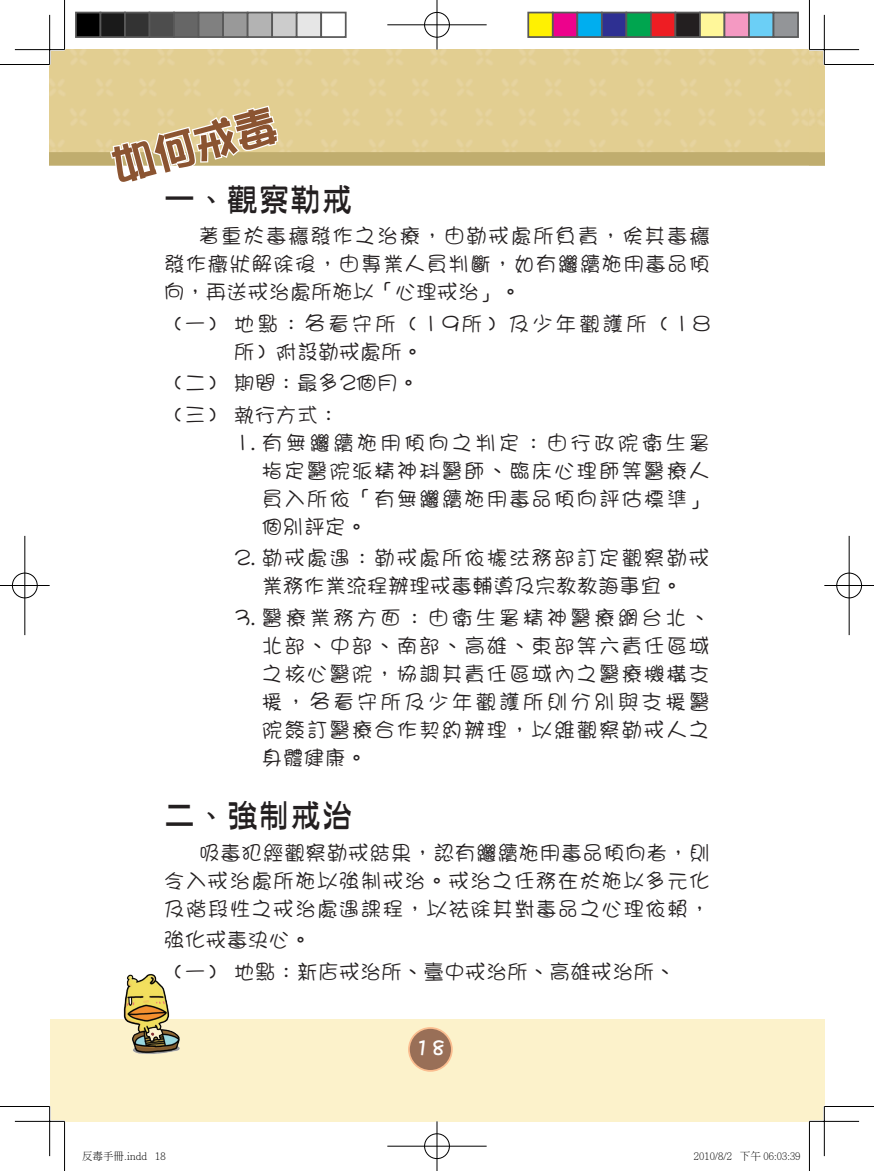
<style>
.page{position:relative;width:874px;height:1171px;background:#fff}
.page>*{position:absolute;margin:0;border:0;box-sizing:border-box;transform-origin:0 0}
.t1{font:42px "DFPOP1 W9 HK BF";color:#8b5431}
.t2{font:31.5px "DF Ya Yi W6 HKP BF";color:#231f20}
.t3{font:21px/28px "DF Girl W3 HKP BF";letter-spacing:.04em;color:#231f20;text-align:justify}
.t4{font:21px/31.5px "DF Girl W3 HKP BF";color:#231f20}
.t5{font:21px/28px "DF Girl W3 HKP BF";letter-spacing:.12em;color:#231f20}
.t6{font:21px "DF Wa Wa W7 HKP BF";color:#fff}
.t7{font:300 10.5px "Adobe Ming Std";color:#000}
</style>
<div class="page">
<div style="left:806px;top:1019px;width:17px;height:102px;background:#fcf2cb"></div>
<div style="left:50px;top:1019px;width:761px;height:102px;background:#fcf2cb"></div>
<div style="left:408px;top:1028px;width:43px;height:43px;background:#996f57;border-radius:50%"></div>
<div style="left:408px;top:1027px;width:44px;height:44px;border:2px solid #fbbe90;border-radius:50%"></div>
<svg style="left:108px;top:104px;width:171px;height:62px"></svg>
<img style="left:123px;top:974px;width:57px;height:80px">
<hr style="left:15px;top:1120px;width:49px;height:2px;background:#fff">
<hr style="left:809px;top:1120px;width:49px;height:2px;background:#fff">
<hr style="left:48px;top:1106px;width:3px;height:50px;background:#fff">
<hr style="left:822px;top:1106px;width:3px;height:50px;background:#fff">
<hr style="left:0;top:64px;width:50px;height:1px;background:#000">
<hr style="left:823px;top:64px;width:50px;height:1px;background:#000">
<hr style="left:0;top:1106px;width:50px;height:1px;background:#000">
<hr style="left:823px;top:1106px;width:50px;height:1px;background:#000">
<hr style="left:64px;top:0;width:1px;height:50px;background:#000">
<hr style="left:64px;top:1121px;width:1px;height:50px;background:#000">
<hr style="left:808px;top:0;width:1px;height:50px;background:#000">
<hr style="left:808px;top:1121px;width:1px;height:50px;background:#000">
<hr style="left:15px;top:49px;width:49px;height:1px;background:#000">
<hr style="left:809px;top:49px;width:49px;height:1px;background:#000">
<hr style="left:15px;top:1121px;width:49px;height:1px;background:#000">
<hr style="left:809px;top:1121px;width:49px;height:1px;background:#000">
<hr style="left:49px;top:15px;width:1px;height:49px;background:#000">
<hr style="left:49px;top:1106px;width:1px;height:50px;background:#000">
<hr style="left:823px;top:15px;width:1px;height:49px;background:#000">
<hr style="left:823px;top:1106px;width:1px;height:50px;background:#000">
<div style="left:423px;top:11px;width:27px;height:27px;border:2px solid #fff;border-radius:50%"></div>
<hr style="left:387px;top:24px;width:99px;height:2px;background:#fff">
<hr style="left:435px;top:0;width:3px;height:50px;background:#fff">
<div style="left:424px;top:12px;width:25px;height:25px;border:1px solid #000;border-radius:50%"></div>
<hr style="left:387px;top:25px;width:99px;height:1px;background:#000">
<hr style="left:436px;top:0;width:1px;height:50px;background:#000">
<div style="left:423px;top:1132px;width:27px;height:28px;border:2px solid #fff;border-radius:50%"></div>
<hr style="left:387px;top:1145px;width:99px;height:2px;background:#fff">
<hr style="left:435px;top:1121px;width:3px;height:50px;background:#fff">
<div style="left:424px;top:1133px;width:25px;height:26px;border:1px solid #000;border-radius:50%"></div>
<hr style="left:387px;top:1146px;width:99px;height:1px;background:#000">
<hr style="left:436px;top:1121px;width:1px;height:50px;background:#000">
<div style="left:11px;top:572px;width:27px;height:27px;border:2px solid #fff;border-radius:50%"></div>
<hr style="left:0;top:584px;width:50px;height:3px;background:#fff">
<hr style="left:24px;top:536px;width:2px;height:99px;background:#fff">
<div style="left:12px;top:573px;width:25px;height:25px;border:1px solid #000;border-radius:50%"></div>
<hr style="left:0;top:585px;width:50px;height:1px;background:#000">
<hr style="left:25px;top:536px;width:1px;height:99px;background:#000">
<div style="left:835px;top:572px;width:27px;height:27px;border:2px solid #fff;border-radius:50%"></div>
<hr style="left:823px;top:584px;width:50px;height:3px;background:#fff">
<hr style="left:847px;top:536px;width:3px;height:99px;background:#fff">
<div style="left:836px;top:573px;width:25px;height:25px;border:1px solid #000;border-radius:50%"></div>
<hr style="left:823px;top:585px;width:50px;height:1px;background:#000">
<hr style="left:848px;top:536px;width:1px;height:99px;background:#000">
<div style="left:76px;top:13px;width:24px;height:24px;background:#000"></div>
<div style="left:75px;top:12px;width:26px;height:26px;border:2px solid #595959"></div>
<div style="left:100px;top:13px;width:25px;height:24px;background:#1a1a1a"></div>
<div style="left:99px;top:12px;width:27px;height:26px;border:2px solid #595959"></div>
<div style="left:125px;top:13px;width:24px;height:24px;background:#333"></div>
<div style="left:124px;top:12px;width:26px;height:26px;border:2px solid #595959"></div>
<div style="left:149px;top:13px;width:25px;height:24px;background:#4d4d4d"></div>
<div style="left:148px;top:12px;width:27px;height:26px;border:2px solid #595959"></div>
<div style="left:174px;top:13px;width:24px;height:24px;background:#666"></div>
<div style="left:173px;top:12px;width:26px;height:26px;border:2px solid #595959"></div>
<div style="left:198px;top:13px;width:25px;height:24px;background:#808080"></div>
<div style="left:197px;top:12px;width:27px;height:26px;border:2px solid #595959"></div>
<div style="left:223px;top:13px;width:24px;height:24px;background:#999"></div>
<div style="left:222px;top:12px;width:26px;height:26px;border:2px solid #595959"></div>
<div style="left:247px;top:13px;width:25px;height:24px;background:#b3b3b3"></div>
<div style="left:246px;top:12px;width:27px;height:26px;border:2px solid #595959"></div>
<div style="left:272px;top:13px;width:24px;height:24px;background:#ccc"></div>
<div style="left:271px;top:12px;width:26px;height:26px;border:2px solid #595959"></div>
<div style="left:296px;top:13px;width:25px;height:24px;background:#e6e6e6"></div>
<div style="left:295px;top:12px;width:27px;height:26px;border:2px solid #595959"></div>
<div style="left:320px;top:12px;width:26px;height:26px;border:2px solid #595959"></div>
<div style="left:528px;top:13px;width:24px;height:24px;background:#fff101"></div>
<div style="left:527px;top:12px;width:26px;height:26px;border:2px solid #595959"></div>
<div style="left:552px;top:13px;width:25px;height:24px;background:#ed028c"></div>
<div style="left:551px;top:12px;width:27px;height:26px;border:2px solid #595959"></div>
<div style="left:577px;top:13px;width:24px;height:24px;background:#00aeef"></div>
<div style="left:576px;top:12px;width:26px;height:26px;border:2px solid #595959"></div>
<div style="left:601px;top:13px;width:25px;height:24px;background:#2e3092"></div>
<div style="left:600px;top:12px;width:27px;height:26px;border:2px solid #595959"></div>
<div style="left:626px;top:13px;width:24px;height:24px;background:#00a54f"></div>
<div style="left:625px;top:12px;width:26px;height:26px;border:2px solid #595959"></div>
<div style="left:650px;top:13px;width:25px;height:24px;background:#ee1d23"></div>
<div style="left:649px;top:12px;width:27px;height:26px;border:2px solid #595959"></div>
<div style="left:675px;top:13px;width:24px;height:24px;background:#231f20"></div>
<div style="left:674px;top:12px;width:26px;height:26px;border:2px solid #595959"></div>
<div style="left:699px;top:13px;width:25px;height:24px;background:#fff79a"></div>
<div style="left:698px;top:12px;width:27px;height:26px;border:2px solid #595959"></div>
<div style="left:724px;top:13px;width:24px;height:24px;background:#f499c2"></div>
<div style="left:723px;top:12px;width:26px;height:26px;border:2px solid #595959"></div>
<div style="left:748px;top:13px;width:25px;height:24px;background:#6bcff6"></div>
<div style="left:747px;top:12px;width:27px;height:26px;border:2px solid #595959"></div>
<div style="left:773px;top:13px;width:24px;height:24px;background:#939598"></div>
<div style="left:772px;top:12px;width:26px;height:26px;border:2px solid #595959"></div>
<h1 class="t1" style="left:108px;top:146px;width:169px;rotate:-15deg">如何戒毒</h1>
<h2 class="t2" style="left:164px;top:184px;width:190px">一、觀察勒戒</h2>
<p class="t3" style="left:164px;top:222px;width:547px;text-indent:35px">著重於毒癮發作之治療，由勒戒處所負責，俟其毒癮發作癥狀解除後，由專業人員判斷，如有繼續施用毒品傾向，再送戒治處所施以「心理戒治」。</p>
<p class="t5" style="left:234px;top:310px;width:477px;text-indent:-70px">（一）地點：各看守所（19所）及少年觀護所（18所）附設勒戒處所。</p>
<p class="t4" style="left:164px;top:367px;width:257px">（二）期間：最多2個月。（三）執行方式：</p>
<p class="t3" style="left:262px;top:429px;width:449px;text-indent:-28px">1. 有無繼續施用傾向之判定：由行政院衛生署指定醫院派精神科醫師、臨床心理師等醫療人員入所依「有無繼續施用毒品傾向評估標準」個別評定。</p>
<p class="t4" style="left:234px;top:544px;width:477px;line-height:28px;text-align:center">2. 勒戒處遇：勒戒處所依據法務部訂定觀察勒戒業務作業流程辦理戒毒輔導及宗教教誨事宜。</p>
<p class="t3" style="left:262px;top:603px;width:449px;text-indent:-28px">3. 醫療業務方面：由衛生署精神醫療網台北、北部、中部、南部、高雄、東部等六責任區域之核心醫院，協調其責任區域內之醫療機構支援，各看守所及少年觀護所則分別與支援醫院簽訂醫療合作契約辦理，以維觀察勒戒人之身體健康。</p>
<h2 class="t2" style="left:164px;top:800px;width:190px">二、強制戒治</h2>
<p class="t3" style="left:164px;top:838px;width:547px;text-indent:35px">吸毒犯經觀察勒戒結果，認有繼續施用毒品傾向者，則令入戒治處所施以強制戒治。戒治之任務在於施以多元化及階段性之戒治處遇課程，以袪除其對毒品之心理依賴，</p>
<p class="t4" style="left:164px;top:924px;width:512px">強化戒毒決心。<br>（一）地點：新店戒治所、臺中戒治所、高雄戒治所、</p>
<p class="t6" style="left:413px;top:1036px;width:34px">18</p>
<p class="t7" style="left:82px;top:1151px;width:85px">反毒手冊.indd 18</p>
<p class="t7" style="left:693px;top:1151px;width:108px">2010/8/2 下午 06:03:39</p>
</div>
